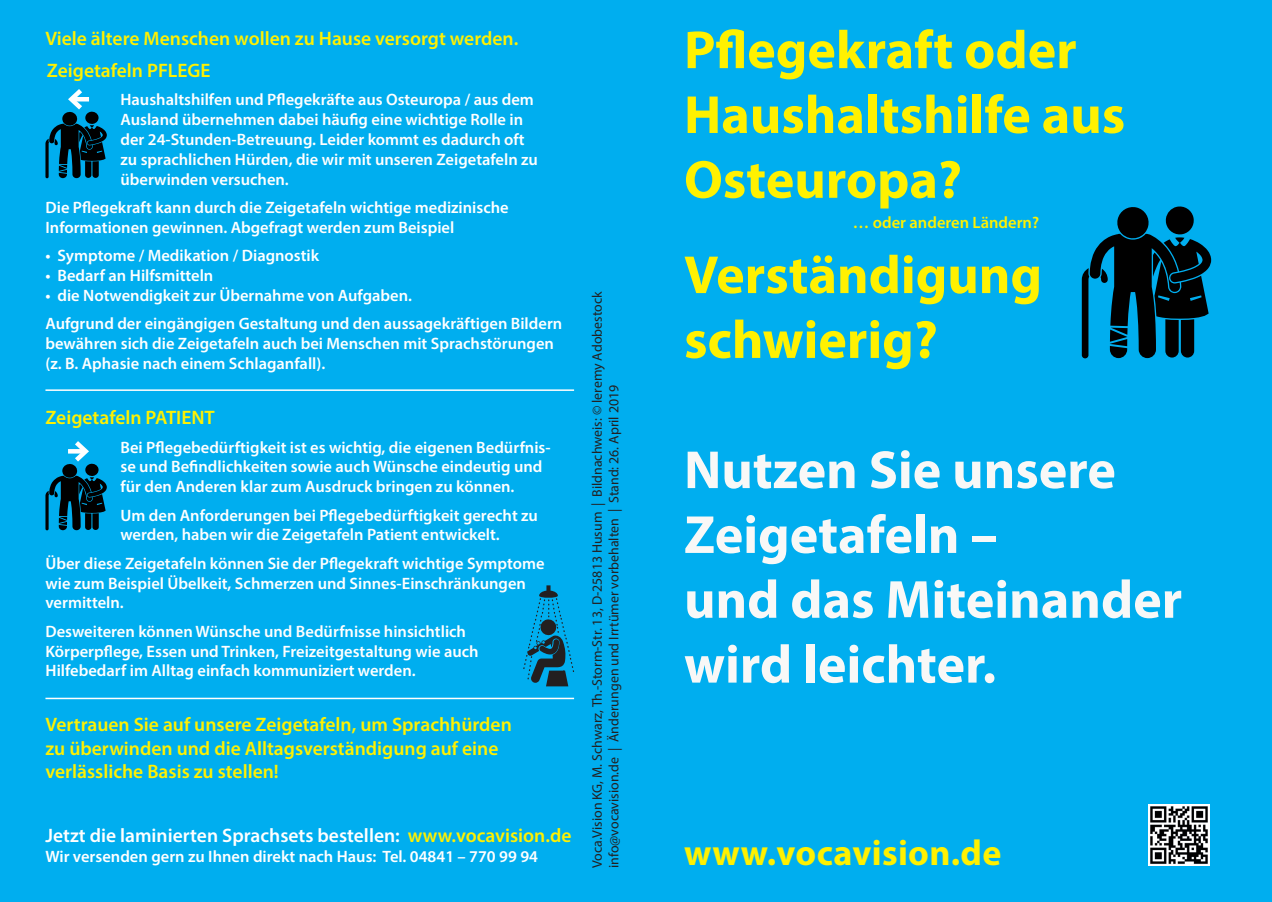
<style>
.page{position:relative;width:1272px;height:902px;background:#fff}
.page>*{position:absolute;margin:0;border:0;box-sizing:border-box;transform-origin:0 0}
.t1{font:700 54px/64.8px "Myriad Pro";color:#fff101}
.t2{font:700 54px/64.8px "Myriad Pro";color:#f8f8f7}
.t3{font:700 36px "Myriad Pro";letter-spacing:.01em;color:#fff101}
.t4{font:600 19.5px/23.4px "Myriad Pro";color:#fff101}
.t5{font:600 19.5px "Myriad Pro";color:#fff}
.t6{font:600 16.5px/19.8px "Myriad Pro";color:#fff}
.t7{font:600 16.5px "Myriad Pro";color:#fff101}
.t8{font:13.8px/16.6px "Myriad Pro";color:#231f20}
.s1{color:#fff101}
</style>
<div class="page">
<div style="left:0;top:0;width:1271px;height:901px;background:#00aeef"></div>
<img style="left:1148px;top:804px;width:61px;height:61px">
<svg style="left:1081px;top:206px;width:130px;height:152px"></svg>
<hr style="left:45px;top:389px;width:529px;height:2px;background:#fff">
<hr style="left:45px;top:697px;width:529px;height:2px;background:#fff">
<svg style="left:523px;top:585px;width:51px;height:101px"></svg>
<svg style="left:45px;top:441px;width:62px;height:89px"></svg>
<svg style="left:45px;top:89px;width:62px;height:89px"></svg>
<p class="t4" style="left:45px;top:22px;width:474px;line-height:32px">Viele ältere Menschen wollen zu Hause versorgt werden.<br>Zeigetafeln PFLEGE</p>
<p class="t6" style="left:120px;top:89px;width:419px">Haushaltshilfen und Pflegekräfte aus Osteuropa / aus dem Ausland übernehmen dabei häufig eine wichtige Rolle in der 24-Stunden-Betreuung. Leider kommt es dadurch oft zu sprachlichen Hürden, die wir mit unseren Zeigetafeln zu überwinden versuchen.</p>
<p class="t6" style="left:45px;top:197px;width:465px">Die Pflegekraft kann durch die Zeigetafeln wichtige medizinische<br>Informationen gewinnen. Abgefragt werden zum Beispiel</p>
<p class="t6" style="left:45px;top:245px;width:275px">• Symptome / Medikation / Diagnostik</p>
<p class="t6" style="left:45px;top:265px;width:169px">• Bedarf an Hilfsmitteln</p>
<p class="t6" style="left:45px;top:280px;width:518px;line-height:28.3px">• die Notwendigkeit zur Übernahme von Aufgaben.<br>Aufgrund der eingängigen Gestaltung und den aussagekräftigen Bildern</p>
<p class="t6" style="left:45px;top:333px;width:510px">bewähren sich die Zeigetafeln auch bei Menschen mit Sprachstörungen (z. B. Aphasie nach einem Schlaganfall).</p>
<p class="t4" style="left:45px;top:405px;width:171px">Zeigetafeln PATIENT</p>
<p class="t6" style="left:120px;top:437px;width:431px">Bei Pflegebedürftigkeit ist es wichtig, die eigenen Bedürfnis&shy;se und Befindlichkeiten sowie auch Wünsche eindeutig und für den Anderen klar zum Ausdruck bringen zu können.</p>
<p class="t6" style="left:120px;top:504px;width:419px">Um den Anforderungen bei Pflegebedürftigkeit gerecht zu werden, haben wir die Zeigetafeln Patient entwickelt.</p>
<p class="t6" style="left:45px;top:553px;width:501px">Über diese Zeigetafeln können Sie der Pflegekraft wichtige Symptome wie zum Beispiel Übelkeit, Schmerzen und Sinnes-Einschränkungen vermitteln.</p>
<p class="t6" style="left:45px;top:620px;width:434px">Desweiteren können Wünsche und Bedürfnisse hinsichtlich<br>Körperpflege, Essen und Trinken, Freizeitgestaltung wie auch<br>Hilfebedarf im Alltag einfach kommuniziert werden.</p>
<p class="t4" style="left:45px;top:712px;width:468px">Vertrauen Sie auf unsere Zeigetafeln, um Sprachhürden zu überwinden und die Alltagsverständigung auf eine verlässliche Basis zu stellen!</p>
<p class="t5" style="left:45px;top:822px;width:527px">Jetzt die laminierten Sprachsets bestellen: <span class="s1">www.vocavision.de</span></p>
<p class="t6" style="left:45px;top:845px;width:494px">Wir versenden gern zu Ihnen direkt nach Haus: Tel. 04841 – 770 99 94</p>
<p class="t8" style="left:588px;top:868px;width:578px;rotate:-90deg">Voca.Vision KG, M. Schwarz, Th.-Storm-Str. 13, D-25813 Husum | Bildnachweis: © leremy Adobestock info@vocavision.de | Änderungen und Irrtümer vorbehalten | Stand: 26. April 2019</p>
<h1 class="t1" style="left:684px;top:16px;width:442px">Pflegekraft oder<br>Haushaltshilfe aus<br>Osteuropa?</h1>
<p class="t7" style="left:853px;top:212px;width:188px">… oder anderen Ländern?</p>
<h1 class="t1" style="left:684px;top:241px;width:359px">Verständigung schwierig?</h1>
<h1 class="t2" style="left:684px;top:435px;width:499px">Nutzen Sie unsere<br>Zeigetafeln –<br>und das Miteinander wird leichter.</h1>
<h2 class="t3" style="left:684px;top:829px;width:319px">www.vocavision.de</h2>
</div>
